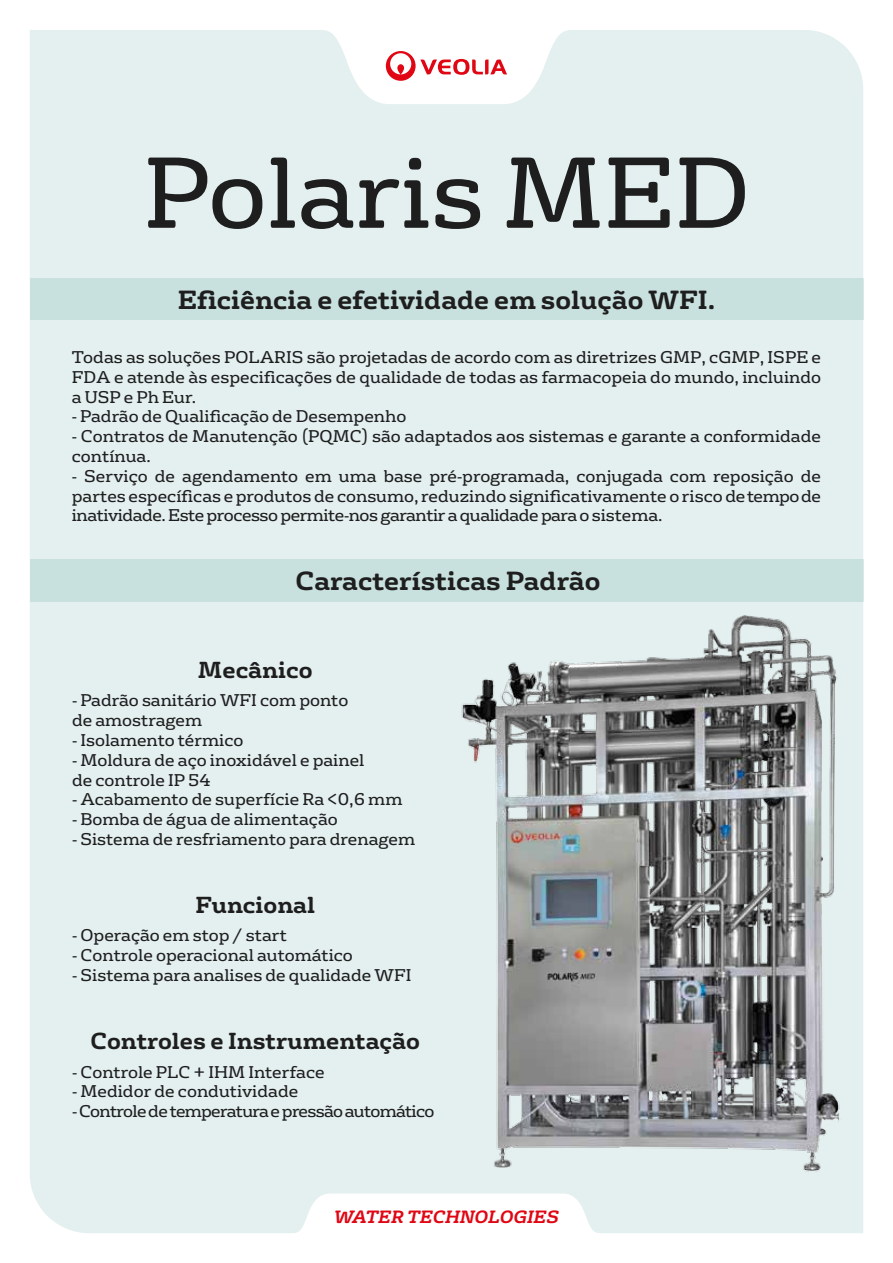
<style>
.page{position:relative;width:893px;height:1263px;background:#fff}
.page>*{position:absolute;margin:0;border:0;box-sizing:border-box;transform-origin:0 0}
.t1{font:700 25.5px "FS Rufus";color:#1e1e1e}
.t2{font:700 22.5px "FS Rufus";color:#1e1e1e}
.t3{font:italic 700 17.25px "FS Rufus";color:#e00613}
.t4{font:16.5px/19.8px "FS Rufus";color:#1e1e1e}
.t5{font:16.5px "FS Rufus";letter-spacing:-.04em;color:#1e1e1e}
</style>
<div class="page">
<div style="left:30px;top:104px;width:833px;height:1129px;background:#e4efef"></div>
<div style="left:30px;top:278px;width:833px;height:42px;background:#c8e1de"></div>
<div style="left:30px;top:559px;width:833px;height:43px;background:#c8e1de"></div>
<svg style="left:30px;top:30px;width:833px;height:74px;fill:#e4efef"></svg>
<svg style="left:386px;top:51px;width:121px;height:30px"></svg>
<svg style="left:293px;top:1193px;width:307px;height:40px"></svg>
<svg style="left:148px;top:158px;width:114px;height:71px;background:#9ea5a5"></svg>
<svg style="left:271px;top:158px;width:24px;height:70px;background:#848a8a"></svg>
<svg style="left:301px;top:179px;width:52px;height:50px;background:#828888"></svg>
<svg style="left:359px;top:158px;width:69px;height:70px;background:#a5adad"></svg>
<svg style="left:435px;top:179px;width:45px;height:50px;background:#7e8484"></svg>
<svg style="left:507px;top:158px;width:93px;height:70px;background:#8e9494"></svg>
<svg style="left:608px;top:158px;width:62px;height:70px;background:#888e8e"></svg>
<svg style="left:679px;top:158px;width:66px;height:70px;background:#929898"></svg>
<img style="left:451px;top:602px;width:411px;height:580px">
<h1 class="t1" style="left:178px;top:277px;width:539px">Eficiência e efetividade em solução WFI.</h1>
<p class="t4" style="left:72px;top:346px;width:751px;text-align:justify">Todas as soluções POLARIS são projetadas de acordo com as diretrizes GMP, cGMP, ISPE e FDA e atende às especificações de qualidade de todas as farmacopeia do mundo, incluindo a USP e Ph Eur.</p>
<p class="t4" style="left:72px;top:406px;width:336px">- Padrão de Qualificação de Desempenho</p>
<p class="t4" style="left:72px;top:425px;width:751px">- Contratos de Manutenção (PQMC) são adaptados aos sistemas e garante a conformidade contínua.</p>
<p class="t4" style="left:72px;top:465px;width:751px;text-align:justify">- Serviço de agendamento em uma base pré-programada, conjugada com reposição de partes específicas e produtos de consumo, reduzindo significativamente o risco de tempo de inatividade. Este processo permite-nos garantir a qualidade para o sistema.</p>
<h1 class="t1" style="left:295px;top:559px;width:306px">Características Padrão</h1>
<h2 class="t2" style="left:198px;top:650px;width:116px">Mecânico</h2>
<p class="t4" style="left:72px;top:690px;width:278px">- Padrão sanitário WFI com ponto de amostragem</p>
<p class="t4" style="left:72px;top:729px;width:173px">- Isolamento térmico</p>
<p class="t4" style="left:72px;top:749px;width:294px">- Moldura de aço inoxidável e painel de controle IP 54</p>
<p class="t4" style="left:72px;top:789px;width:332px">- Acabamento de superfície Ra &lt;0,6 mm</p>
<p class="t4" style="left:72px;top:808px;width:267px">- Bomba de água de alimentação</p>
<p class="t4" style="left:72px;top:828px;width:345px">- Sistema de resfriamento para drenagem</p>
<h2 class="t2" style="left:195px;top:885px;width:121px">Funcional</h2>
<p class="t4" style="left:72px;top:925px;width:216px">- Operação em stop / start</p>
<p class="t4" style="left:72px;top:944px;width:282px">- Controle operacional automático</p>
<p class="t4" style="left:72px;top:964px;width:341px">- Sistema para analises de qualidade WFI</p>
<h2 class="t2" style="left:90px;top:1021px;width:331px">Controles e Instrumentação</h2>
<p class="t4" style="left:72px;top:1061px;width:254px">- Controle PLC + IHM Interface</p>
<p class="t4" style="left:72px;top:1080px;width:228px">- Medidor de condutividade</p>
<p class="t5" style="left:72px;top:1098px;width:364px">- Controle de temperatura e pressão automático</p>
<p class="t3" style="left:334px;top:1202px;width:226px">WATER TECHNOLOGIES</p>
</div>
